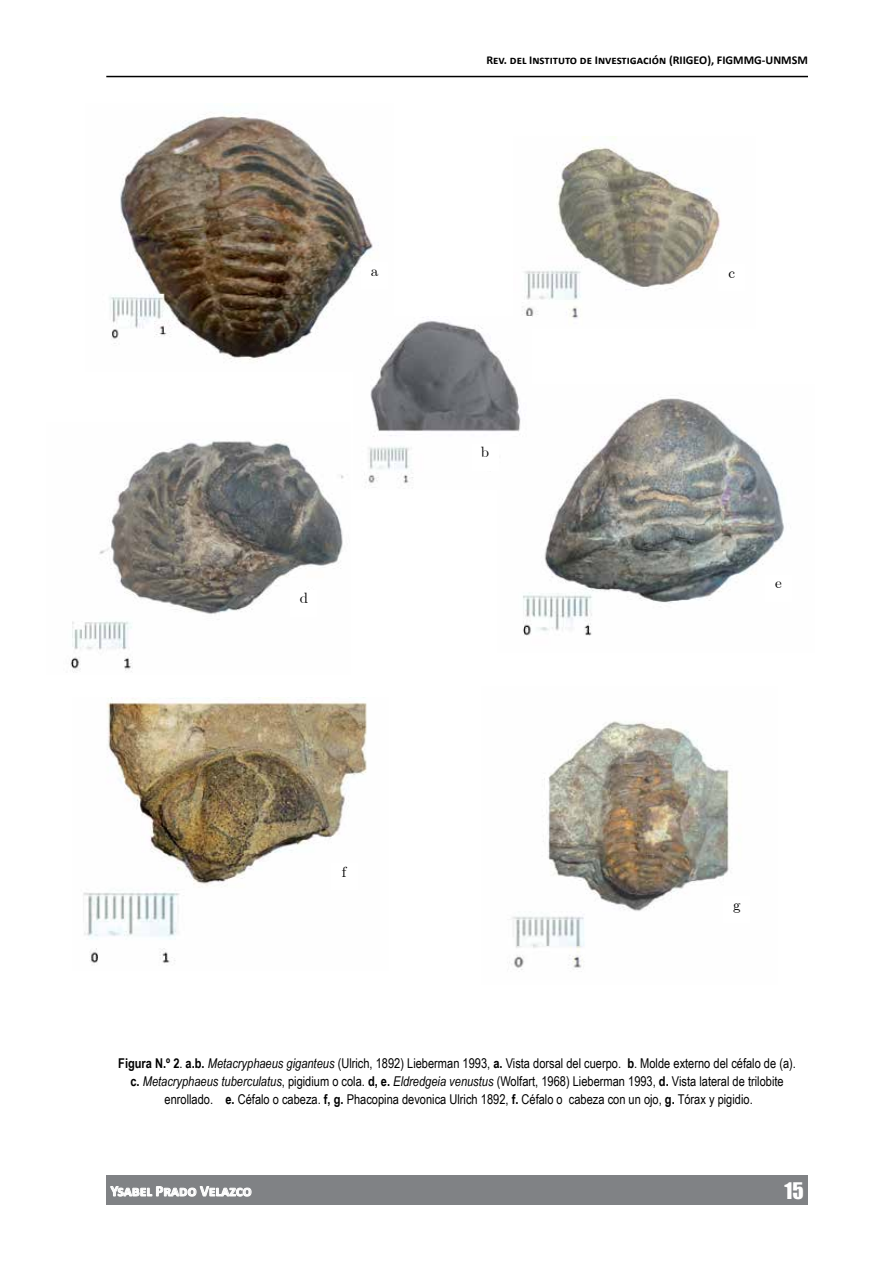
<style>
.page{position:relative;width:893px;height:1263px;background:#fff}
.page>*{position:absolute;margin:0;border:0;box-sizing:border-box;transform-origin:0 0}
.t1{font:21px "Impact";color:#fff}
.t2{font:700 15px "Calibri";color:#fff}
.t3{font:15px "Euclid";color:#000}
.t4{font:13.5px/18px "Arial Narrow";color:#000;text-align:center}
.t5{font:700 12px "Calibri";color:#000}
.s1{font-weight:700}
.s2{font-style:italic}
</style>
<div class="page">
<div style="left:106px;top:1175px;width:702px;height:30px;background:#808285"></div>
<hr style="left:106px;top:76px;width:702px;height:1px;background:#000">
<svg style="left:110px;top:1186px;width:142px;height:11px"></svg>
<img style="left:522px;top:136px;width:198px;height:183px">
<img style="left:109px;top:112px;width:264px;height:250px">
<div style="left:361px;top:262px;width:27px;height:27px;background:#fff"></div>
<div style="left:719px;top:264px;width:26px;height:27px;background:#fff"></div>
<img style="left:83px;top:697px;width:284px;height:267px">
<div style="left:331px;top:863px;width:26px;height:27px;background:#fff"></div>
<img style="left:509px;top:721px;width:221px;height:249px">
<div style="left:724px;top:896px;width:26px;height:27px;background:#fff"></div>
<img style="left:70px;top:440px;width:274px;height:233px">
<div style="left:291px;top:590px;width:26px;height:27px;background:#fff"></div>
<img style="left:523px;top:397px;width:261px;height:239px">
<div style="left:765px;top:575px;width:27px;height:27px;background:#fff"></div>
<img style="left:353px;top:316px;width:178px;height:174px">
<div style="left:472px;top:444px;width:26px;height:27px;background:#fff"></div>
<p class="t5" style="left:487px;top:52px;width:323px">Rev. del Instituto de Investigación (RIIGEO), FIGMMG-UNMSM</p>
<p class="t3" style="left:371px;top:261px;width:9px">a</p>
<p class="t3" style="left:728px;top:263px;width:8px">c</p>
<p class="t3" style="left:300px;top:589px;width:10px">d</p>
<p class="t3" style="left:342px;top:862px;width:6px">f</p>
<p class="t3" style="left:481px;top:443px;width:10px">b</p>
<p class="t3" style="left:775px;top:574px;width:8px">e</p>
<p class="t3" style="left:733px;top:895px;width:9px">g</p>
<p class="t4" style="left:118px;top:1053px;width:679px"><span class="s1">Figura N.º 2</span>. <span class="s1">a.b.</span> <span class="s2">Metacryphaeus giganteus</span> (Ulrich, 1892) Lieberman 1993, <span class="s1">a.</span> Vista dorsal del cuerpo. <span class="s1">b</span>. Molde externo del céfalo de (a). <span class="s1">c.</span> <span class="s2">Metacryphaeus tuberculatus</span>, pigidium o cola. <span class="s1">d, e.</span> <span class="s2">Eldredgeia venustus</span> (Wolfart, 1968) Lieberman 1993, <span class="s1">d.</span> Vista lateral de trilobite enrollado. <span class="s1">e.</span> Céfalo o cabeza. <span class="s1">f, g.</span> Phacopina devonica Ulrich 1892, <span class="s1">f.</span> Céfalo o cabeza con un ojo, <span class="s1">g.</span> Tórax y pigidio.</p>
<p class="t2" style="left:111px;top:1181px;width:143px">Ysabel Prado Velazco</p>
<h1 class="t1" style="left:784px;top:1174px;width:21px">15</h1>
</div>
